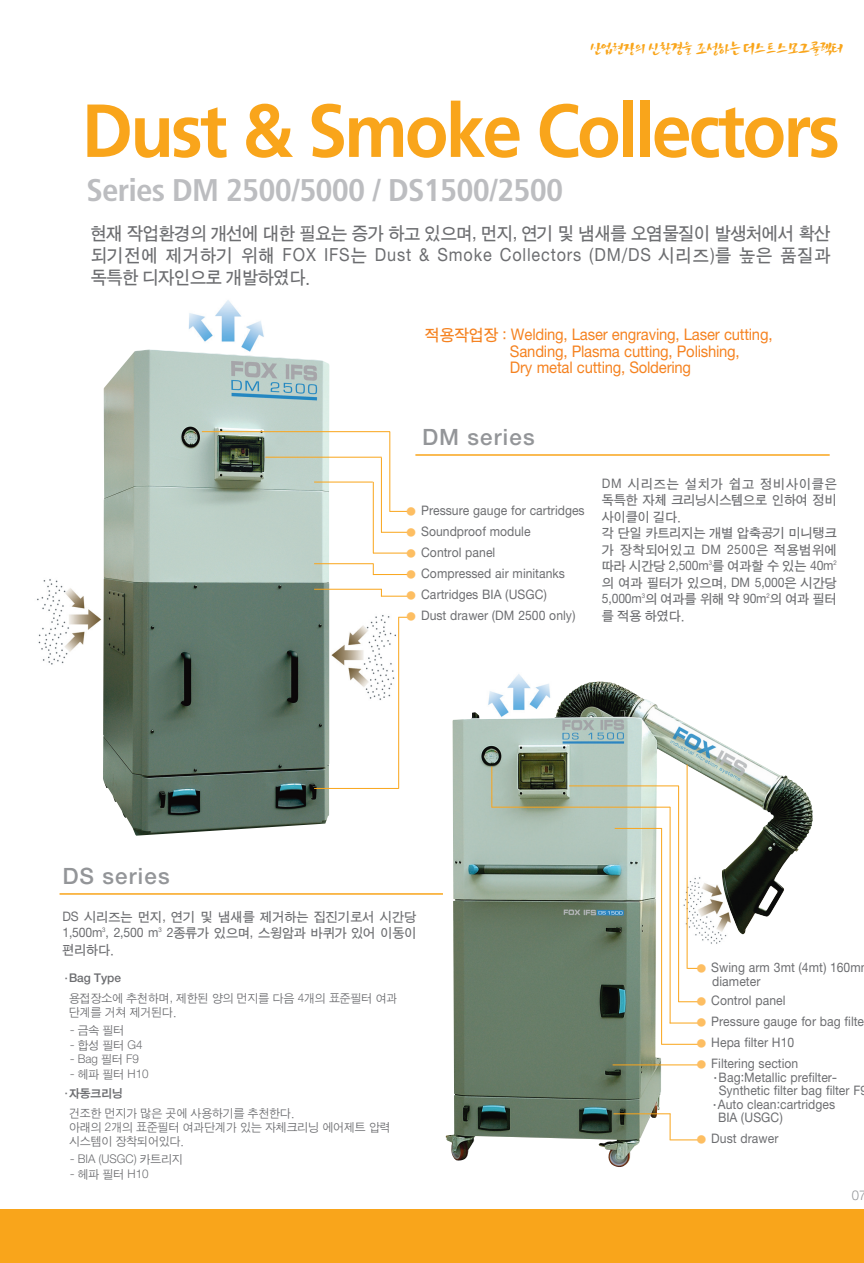
<style>
.page{position:relative;width:864px;height:1263px;background:#fff}
.page>*{position:absolute;margin:0;border:0;box-sizing:border-box;transform-origin:0 0}
.t1{font:700 75px "Frutiger";letter-spacing:-.04em;color:#f9a51b;scale:.95 1}
.t2{font:700 condensed 31.35px "Frutiger";letter-spacing:-.025em;color:#bcbdc0;scale:1.05 1}
.t3{font:22.5px "Sand Kg CID";letter-spacing:.055em;color:#939598}
.t4{font:18.6px/22.4px "Sand Tg CID";letter-spacing:.045em;color:#6c6d70;text-align:justify}
.t5{font:16.5px/16.5px "Sand Tg CID";letter-spacing:-.015em;color:#f58220}
.t6{font:15px "San Da BCID";letter-spacing:-.08em;color:#f9a51b;scale:.9 1}
.t7{font:13.5px/16.5px "Sand Tg CID";color:#6c6d70}
.t8{font:13.5px "Sand Jg CID";color:#939598}
.t9{font:12px/14.4px "Sand Jg CID";color:#6c6d70}
.t10{font:12px "Sand Kg CID";color:#6c6d70}
.s1{color:#fdbe62}
.s2{font-family:"Lucida Grande"}
</style>
<div class="page">
<img style="left:513px;top:674px;width:12px;height:7px">
<img style="left:37px;top:579px;width:65px;height:86px">
<img style="left:332px;top:615px;width:76px;height:100px">
<img style="left:188px;top:300px;width:76px;height:49px">
<div style="left:0;top:1209px;width:864px;height:54px;background:#f9a51b"></div>
<img style="left:103px;top:349px;width:226px;height:487px">
<img style="left:446px;top:681px;width:367px;height:486px">
<hr style="left:491px;top:766px;width:1px;height:41px;background:#f9a51b">
<hr style="left:389px;top:432px;width:1px;height:80px;background:#f9a51b">
<hr style="left:381px;top:457px;width:1px;height:75px;background:#f9a51b">
<hr style="left:398px;top:617px;width:1px;height:172px;background:#f9a51b">
<hr style="left:661px;top:828px;width:1px;height:216px;background:#f9a51b">
<hr style="left:670px;top:807px;width:1px;height:216px;background:#f9a51b">
<svg style="left:670px;top:1114px;width:1px;height:25px"></svg>
<hr style="left:678px;top:786px;width:1px;height:216px;background:#f9a51b">
<hr style="left:687px;top:764px;width:1px;height:205px;background:#f9a51b">
<hr style="left:373px;top:482px;width:1px;height:71px;background:#f9a51b">
<hr style="left:314px;top:482px;width:59px;height:1px;background:#f9a51b">
<hr style="left:202px;top:431px;width:188px;height:1px;background:#f9a51b">
<hr style="left:265px;top:457px;width:117px;height:1px;background:#f9a51b">
<hr style="left:381px;top:532px;width:31px;height:1px;background:#f9a51b">
<hr style="left:373px;top:574px;width:37px;height:1px;background:#f9a51b">
<svg style="left:381px;top:589px;width:29px;height:8px"></svg>
<svg style="left:398px;top:617px;width:12px;height:1px"></svg>
<svg style="left:390px;top:511px;width:19px;height:1px"></svg>
<hr style="left:373px;top:553px;width:37px;height:1px;background:#f9a51b">
<hr style="left:314px;top:563px;width:59px;height:1px;background:#f9a51b">
<hr style="left:314px;top:589px;width:67px;height:1px;background:#f9a51b">
<svg style="left:687px;top:968px;width:15px;height:1px"></svg>
<svg style="left:679px;top:1001px;width:23px;height:1px"></svg>
<hr style="left:670px;top:1023px;width:32px;height:1px;background:#f9a51b">
<hr style="left:661px;top:1044px;width:41px;height:1px;background:#f9a51b">
<hr style="left:613px;top:1064px;width:90px;height:1px;background:#f9a51b">
<hr style="left:613px;top:1113px;width:58px;height:1px;background:#f9a51b">
<hr style="left:670px;top:1139px;width:32px;height:1px;background:#f9a51b">
<hr style="left:569px;top:785px;width:110px;height:1px;background:#f9a51b">
<hr style="left:492px;top:807px;width:178px;height:1px;background:#f9a51b">
<hr style="left:615px;top:828px;width:47px;height:1px;background:#f9a51b">
<hr style="left:314px;top:788px;width:85px;height:1px;background:#f9a51b">
<hr style="left:415px;top:454px;width:415px;height:2px;background:#f9a51b">
<hr style="left:60px;top:893px;width:383px;height:2px;background:#f9a51b">
<p class="t6" style="left:590px;top:41px;width:283px">산업현장의 신환경을 조성하는 더스트스모그콜렉터</p>
<h1 class="t1" style="left:82px;top:101px;width:800px">Dust &amp; Smoke Collectors</h1>
<h2 class="t2" style="left:87px;top:177px;width:456px">Series DM 2500/5000 / DS1500/2500</h2>
<h3 class="t4" style="left:91px;top:223px;width:741px">현재 작업환경의 개선에 대한 필요는 증가 하고 있으며, 먼지, 연기 및 냄새를 오염물질이 발생처에서 확산 되기전에 제거하기 위해 FOX IFS는 Dust &amp; Smoke Collectors (DM/DS 시리즈)를 높은 품질과 독특한 디자인으로 개발하였다.</h3>
<p class="t5" style="left:510px;top:327px;width:264px;text-indent:-85px">적용작업장 : Welding, Laser engraving, Laser cutting,<br>Sanding, Plasma cutting, Polishing,<br>Dry metal cutting, Soldering</p>
<h3 class="t3" style="left:422px;top:427px;width:114px">DM series</h3>
<p class="t7" style="left:405px;top:503px;width:181px"><span class="s1">●</span> Pressure gauge for cartridges</p>
<p class="t7" style="left:405px;top:524px;width:127px"><span class="s1">●</span> Soundproof module</p>
<p class="t7" style="left:405px;top:545px;width:92px"><span class="s1">●</span> Control panel</p>
<p class="t7" style="left:405px;top:566px;width:161px"><span class="s1">●</span> Compressed air minitanks</p>
<p class="t7" style="left:405px;top:587px;width:143px"><span class="s1">●</span> Cartridges BIA (USGC)</p>
<p class="t7" style="left:405px;top:608px;width:172px"><span class="s1">●</span> Dust drawer (DM 2500 only)</p>
<p class="t7" style="left:602px;top:476px;width:236px">DM 시리즈는 설치가 쉽고 정비사이클은 독특한 자체 크리닝시스템으로 인하여 정비 사이클이 길다.<br>각 단일 카트리지는 개별 압축공기 미니탱크 가 장착되어있고 DM 2500은 적용범위에 따라 시간당 2,500m<sup>3</sup>를 여과할 수 있는 40m<sup>2 </sup>의 여과 필터가 있으며, DM 5,000은 시간당<br>5,000m<sup>3</sup>의 여과를 위해 약 90m<sup>2</sup>의 여과 필터 를 적용 하였다.</p>
<h3 class="t3" style="left:63px;top:865px;width:108px">DS series</h3>
<p class="t7" style="left:62px;top:909px;width:356px;text-align:justify">DS 시리즈는 먼지, 연기 및 냄새를 제거하는 집진기로서 시간당 1,500m<sup>3</sup>, 2,500 m<sup>3</sup> 2종류가 있으며, 스윙암과 바퀴가 있어 이동이 편리하다.</p>
<p class="t10" style="left:62px;top:973px;width:60px"><span class="s2">·</span>Bag Type</p>
<p class="t9" style="left:69px;top:991px;width:330px">용접장소에 추천하며, 제한된 양의 먼지를 다음 4개의 표준필터 여과 단계를 거쳐 제거된다.</p>
<p class="t9" style="left:70px;top:1024px;width:56px">- 금속 필터</p>
<p class="t9" style="left:70px;top:1038px;width:74px">- 합성 필터 G4</p>
<p class="t9" style="left:70px;top:1053px;width:70px">- Bag 필터 F9</p>
<p class="t9" style="left:70px;top:1067px;width:80px">- 헤파 필터 H10</p>
<p class="t10" style="left:62px;top:1087px;width:62px"><span class="s2">·</span>자동크리닝</p>
<p class="t9" style="left:69px;top:1106px;width:323px">건조한 먼지가 많은 곳에 사용하기를 추천한다.<br>아래의 2개의 표준필터 여과단계가 있는 자체크리닝 에어제트 압력 시스템이 장착되어있다.</p>
<p class="t9" style="left:70px;top:1153px;width:114px">- BIA (USGC) 카트리지</p>
<p class="t9" style="left:70px;top:1167px;width:80px">- 헤파 필터 H10</p>
<p class="t7" style="left:712px;top:962px;width:150px;line-height:13.5px;text-indent:-17px"><span class="s1">●</span> Swing arm 3mt (4mt) 160m diameter</p>
<p class="t7" style="left:695px;top:993px;width:92px"><span class="s1">●</span> Control panel</p>
<p class="t7" style="left:695px;top:1014px;width:170px"><span class="s1">●</span> Pressure gauge for bag filte</p>
<p class="t7" style="left:695px;top:1035px;width:100px"><span class="s1">●</span> Hepa filter H10</p>
<p class="t7" style="left:695px;top:1056px;width:105px"><span class="s1">●</span> Filtering section</p>
<p class="t7" style="left:711px;top:1070px;width:127px"><span class="s2">·</span>Bag:Metallic prefilter-</p>
<p class="t7" style="left:719px;top:1083px;width:150px">Synthetic filter bag filter F9</p>
<p class="t7" style="left:710px;top:1097px;width:126px"><span class="s2">·</span>Auto clean:cartridges</p>
<p class="t7" style="left:718px;top:1110px;width:66px">BIA (USGC)</p>
<p class="t7" style="left:695px;top:1131px;width:85px"><span class="s1">●</span> Dust drawer</p>
<p class="t8" style="left:852px;top:1189px;width:16px">07</p>
</div>
